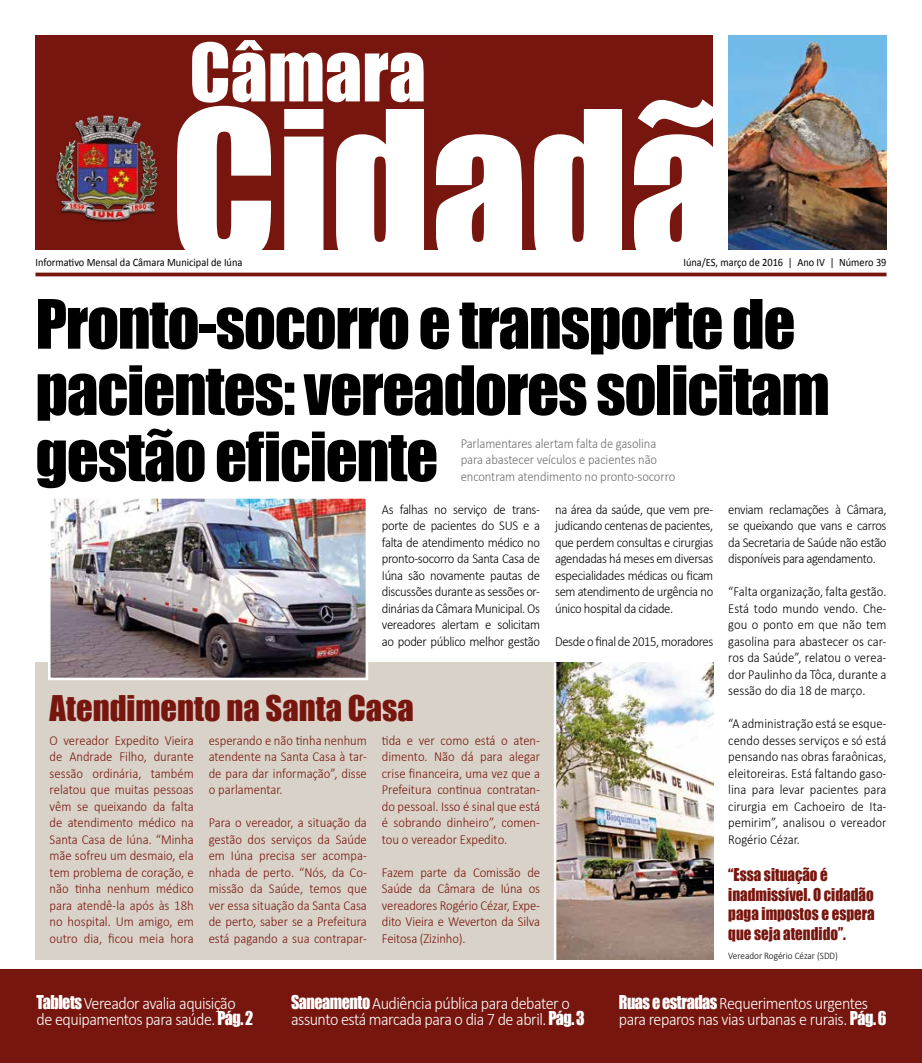
<style>
.page{position:relative;width:922px;height:1063px;background:#fff}
.page>*{position:absolute;margin:0;border:0;box-sizing:border-box;transform-origin:0 0}
.t1{font:193.25px "Impact";color:#fff}
.t2{font:74px "Impact";color:#fff}
.t3{font:62.75px/66.2px "Impact";letter-spacing:-.02em;color:#000}
.t4{font:32.5px "Impact";color:#77160e}
.t5{font:300 17.5px/16.5px "Calibri";letter-spacing:-.03em;color:#fff;scale:.92 1}
.t6{font:16.25px/19.5px "Impact";color:#77160e;scale:.92 1}
.t7{font:300 13.75px/16.5px "Calibri";letter-spacing:-.025em;color:#000;text-align:justify;scale:.92 1}
.t8{font:300 13.75px/16.5px "Calibri";color:#77160e;text-align:justify;scale:.92 1}
.t9{font:300 13.75px/16.5px "Calibri";letter-spacing:-.01em;color:#706f6f;scale:.92 1}
.t10{font:11.25px "Calibri";color:#000;scale:.92 1}
.t11{font:300 10px "Calibri";color:#000;scale:.92 1}
.s1{font-family:"Impact";font-weight:400}
</style>
<div class="page">
<div style="left:35px;top:662px;width:520px;height:297px;background:#d9d2c8"></div>
<hr style="left:35px;top:273px;width:851px;height:3px;background:#77160e">
<div style="left:0;top:969px;width:921px;height:94px;background:#77160e"></div>
<img style="left:728px;top:35px;width:158px;height:215px">
<div style="left:35px;top:35px;width:678px;height:215px;background:#77160e"></div>
<img style="left:55px;top:115px;width:103px;height:107px">
<img style="left:51px;top:499px;width:314px;height:178px">
<div style="left:48px;top:496px;width:320px;height:184px;border:2px solid #fff"></div>
<img style="left:556px;top:662px;width:157px;height:297px">
<hr style="left:553px;top:662px;width:3px;height:303px;background:#fff">
<h2 class="t2" style="left:189px;top:15px;width:238px">Câmara</h2>
<h1 class="t1" style="left:170px;top:36px;width:557px">Cidadã</h1>
<p class="t10" style="left:35px;top:256px;width:226px">Informativo Mensal da Câmara Municipal de Iúna</p>
<p class="t10" style="left:683px;top:256px;width:222px">Iúna/ES, março de 2016 | Ano IV | Número 39</p>
<h3 class="t3" style="left:35px;top:289px;width:795px">Pronto-socorro e transporte de pacientes: vereadores solicitam gestão eficiente</h3>
<p class="t7" style="left:382px;top:501px;width:173px">As falhas no serviço de trans&shy;porte de pacientes do SUS e a falta de atendimento médico no pronto-socorro da Santa Casa de Iúna são novamente pautas de discussões durante as sessões or&shy;dinárias da Câmara Municipal. Os vereadores alertam e solicitam ao poder público melhor gestão</p>
<p class="t9" style="left:460px;top:435px;width:234px">Parlamentares alertam falta de gasolina para abastecer veículos e pacientes não encontram atendimento no pronto-socorro</p>
<p class="t7" style="left:555px;top:501px;width:173px">na área da saúde, que vem pre&shy;judicando centenas de pacientes, que perdem consultas e cirurgias agendadas há meses em diversas especialidades médicas ou ficam sem atendimento de urgência no único hospital da cidade.</p>
<p class="t7" style="left:555px;top:633px;width:173px">Desde o final de 2015, moradores</p>
<p class="t7" style="left:728px;top:501px;width:173px">enviam reclamações à Câmara, se queixando que vans e carros da Secretaria de Saúde não estão disponíveis para agendamento.</p>
<p class="t7" style="left:728px;top:583px;width:173px">“Falta organização, falta gestão.<br>Está todo mundo vendo. Che&shy;gou o ponto em que não tem gasolina para abastecer os car&shy;ros da Saúde”, relatou o verea&shy;dor Paulinho da Tôca, durante a sessão do dia 18 de março.</p>
<p class="t7" style="left:728px;top:715px;width:173px">“A administração está se esque&shy;cendo desses serviços e só está pensando nas obras faraônicas, eleitoreiras. Está faltando gaso&shy;lina para levar pacientes para cirurgia em Cachoeiro de Ita&shy;pemirim”, analisou o vereador Rogério Cézar.</p>
<h3 class="t4" style="left:50px;top:683px;width:366px">Atendimento na Santa Casa</h3>
<p class="t8" style="left:382px;top:732px;width:173px">tida e ver como está o aten&shy;dimento. Não dá para alegar crise financeira, uma vez que a Prefeitura continua contratan&shy;do pessoal. Isso é sinal que está é sobrando dinheiro”, comen&shy;tou o vereador Expedito.</p>
<p class="t8" style="left:382px;top:864px;width:173px">Fazem parte da Comissão de Saúde da Câmara de Iúna os vereadores Rogério Cézar, Expe&shy;dito Vieira e Weverton da Silva Feitosa (Zizinho).</p>
<p class="t6" style="left:728px;top:865px;width:161px">“Essa situação é inadmissível. O cidadão paga impostos e espera que seja atendido”.</p>
<p class="t11" style="left:728px;top:950px;width:121px">Vereador Rogério Cézar (SDD)</p>
<p class="t8" style="left:209px;top:732px;width:173px">esperando e não tinha nenhum atendente na Santa Casa à tar&shy;de para dar informação”, disse o parlamentar.</p>
<p class="t8" style="left:209px;top:814px;width:173px">Para o vereador, a situação da gestão dos serviços da Saúde em Iúna precisa ser acompa&shy;nhada de perto. “Nós, da Co&shy;missão da Saúde, temos que ver essa situação da Santa Casa de perto, saber se a Prefeitura está pagando a sua contrapar-</p>
<p class="t8" style="left:50px;top:732px;width:158px">O vereador Expedito Vieira de Andrade Filho, durante sessão ordinária, também relatou que muitas pessoas vêm se queixando da falta de atendimento médico na Santa Casa de Iúna. “Minha mãe sofreu um desmaio, ela tem problema de coração, e não tinha nenhum médico para atendê-la após às 18h no hospital. Um amigo, em outro dia, ficou meia hora</p>
<p class="t5" style="left:37px;top:995px;width:237px"><span class="s1">Tablets</span> Vereador avalia aquisição de equipamentos para saúde. <span class="s1">Pág. 2</span></p>
<p class="t5" style="left:291px;top:995px;width:320px"><span class="s1">Saneamento</span> Audiência pública para debater o assunto está marcada para o dia 7 de abril. <span class="s1">Pág. 3</span></p>
<p class="t5" style="left:618px;top:995px;width:292px"><span class="s1">Ruas e estradas</span> Requerimentos urgentes para reparos nas vias urbanas e rurais. <span class="s1">Pág. 6</span></p>
</div>
